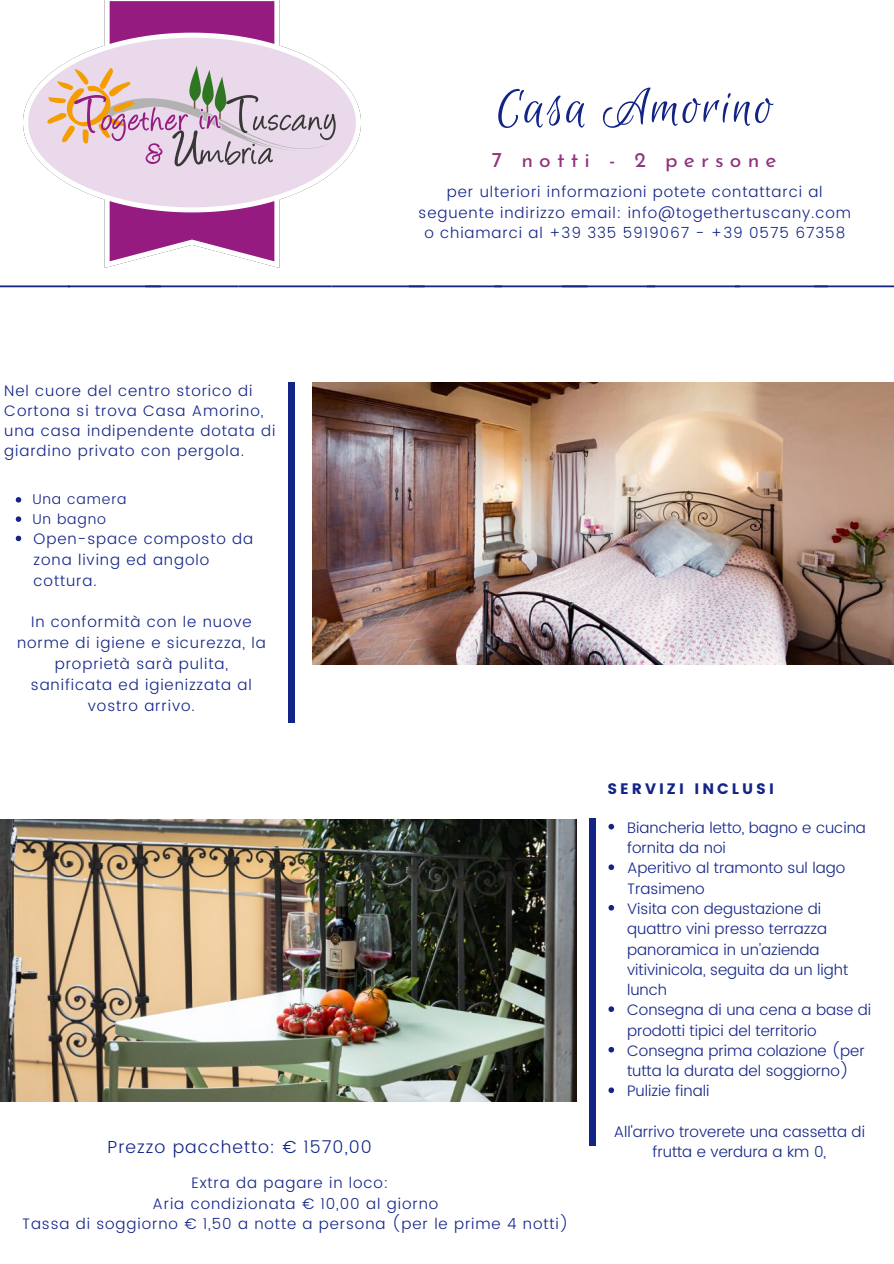
<style>
.page{position:relative;width:894px;height:1264px;background:#fff}
.page>*{position:absolute;margin:0;border:0;box-sizing:border-box;transform-origin:0 0}
.t1{font:54.6px "Euphoria Script";letter-spacing:.04em;color:#132487}
.t2{font:21.15px "Josefin Sans";letter-spacing:.29em;color:#90347f}
.t3{font:300 17.4px "Poppins";letter-spacing:.06em;color:#132487}
.t4{font:300 15.15px/21.1px "Poppins";letter-spacing:.06em;color:#132487;text-align:center}
.t5{font:300 15.15px/20.2px "Poppins";color:#132487}
.t6{font:15.15px "Poppins";letter-spacing:.2em;color:#132487}
.t7{font:300 14.1px/19.4px "Poppins";letter-spacing:.06em;color:#132487}
</style>
<div class="page">
<div style="left:288px;top:383px;width:6px;height:340px;background:#132487"></div>
<img style="left:312px;top:382px;width:581px;height:282px">
<div style="left:589px;top:818px;width:6px;height:327px;background:#132487"></div>
<img style="left:0;top:819px;width:576px;height:282px">
<img style="left:24px;top:0;width:336px;height:267px">
<svg style="left:0;top:285px;width:893px;height:2px;background:#4654a1"></svg>
<svg style="left:16px;top:497px;width:5px;height:5px"></svg>
<svg style="left:16px;top:516px;width:5px;height:6px"></svg>
<svg style="left:16px;top:535px;width:5px;height:6px"></svg>
<svg style="left:608px;top:823px;width:6px;height:6px"></svg>
<svg style="left:608px;top:864px;width:6px;height:6px"></svg>
<svg style="left:608px;top:905px;width:6px;height:5px"></svg>
<svg style="left:608px;top:1006px;width:6px;height:5px"></svg>
<svg style="left:608px;top:1046px;width:6px;height:6px"></svg>
<svg style="left:608px;top:1087px;width:6px;height:6px"></svg>
<p class="t4" style="left:4px;top:380px;width:272px;line-height:20.2px;text-align:left">Nel cuore del centro storico di<br>Cortona si trova Casa Amorino, una casa indipendente dotata di giardino privato con pergola.</p>
<p class="t7" style="left:32px;top:490px;width:96px">Una camera<br>Un bagno</p>
<p class="t4" style="left:34px;top:528px;width:221px;text-align:left">Open-space composto da zona living ed angolo cottura.</p>
<p class="t4" style="left:17px;top:611px;width:250px">In conformità con le nuove norme di igiene e sicurezza, la proprietà sarà pulita, sanificata ed igienizzata al vostro arrivo.</p>
<h1 class="t1" style="left:495px;top:78px;width:279px">Casa Amorino</h1>
<h2 class="t2" style="left:492px;top:151px;width:286px">7 notti - 2 persone</h2>
<p class="t4" style="left:418px;top:182px;width:434px;line-height:20.2px">per ulteriori informazioni potete contattarci al seguente indirizzo email: info@togethertuscany.com o chiamarci al +39 335 5919067 - +39 0575 67358</p>
<p class="t6" style="left:607px;top:780px;width:168px">SERVIZI INCLUSI</p>
<p class="t5" style="left:627px;top:817px;width:245px">Biancheria letto, bagno e cucina fornita da noi<br>Aperitivo al tramonto sul lago<br>Trasimeno<br>Visita con degustazione di quattro vini presso terrazza panoramica in un'azienda vitivinicola, seguita da un light lunch<br>Consegna di una cena a base di prodotti tipici del territorio<br>Consegna prima colazione (per tutta la durata del soggiorno)<br>Pulizie finali</p>
<p class="t5" style="left:613px;top:1121px;width:253px">All'arrivo troverete una cassetta di</p>
<p class="t3" style="left:107px;top:1136px;width:266px">Prezzo pacchetto: € 1570,00</p>
<p class="t5" style="left:652px;top:1141px;width:175px">frutta e verdura a km 0,</p>
<p class="t4" style="left:191px;top:1172px;width:198px">Extra da pagare in loco:</p>
<p class="t4" style="left:152px;top:1192px;width:287px">Aria condizionata € 10,00 al giorno</p>
<p class="t4" style="left:22px;top:1212px;width:548px">Tassa di soggiorno € 1,50 a notte a persona (per le prime 4 notti)</p>
</div>
